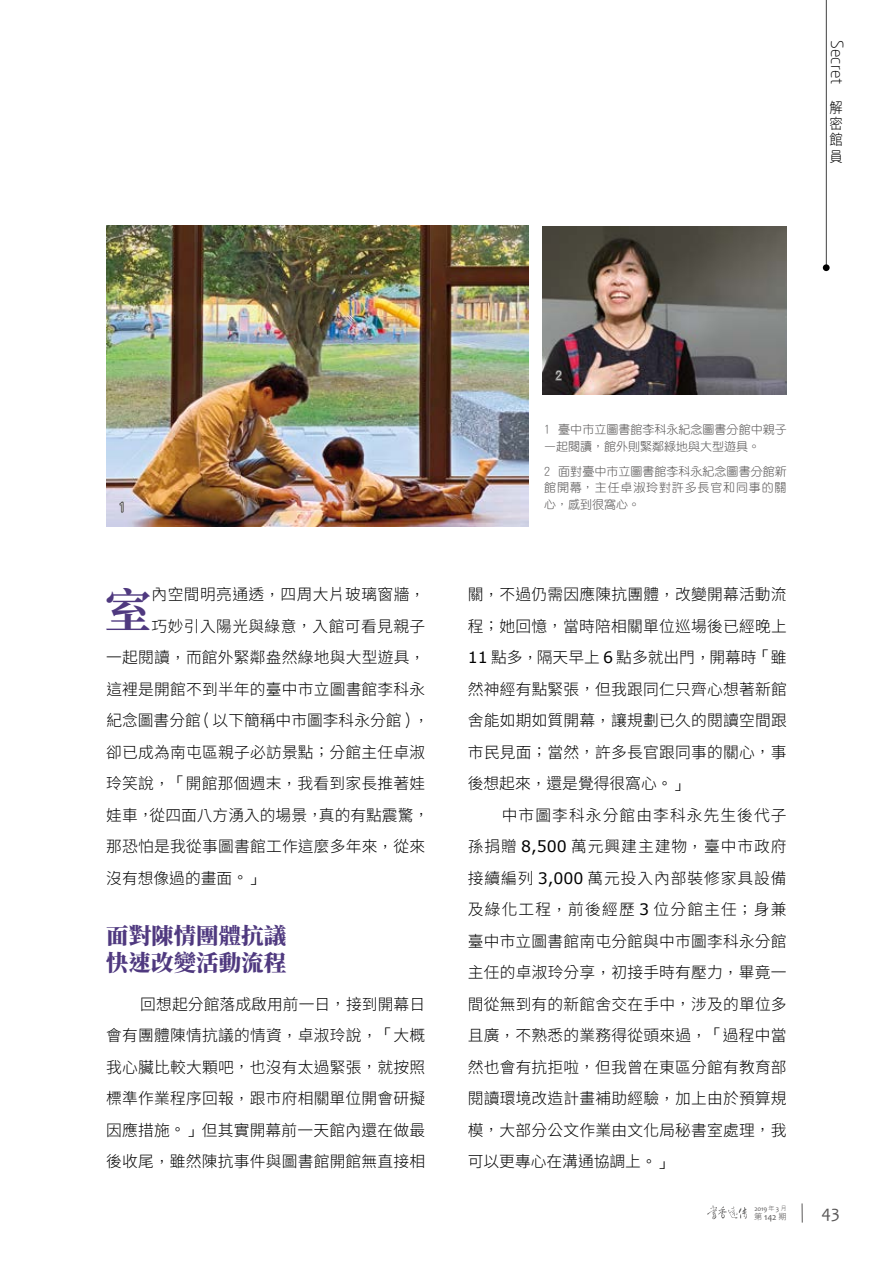
<style>
.page{position:relative;width:893px;height:1263px;background:#fff}
.page>*{position:absolute;margin:0;border:0;box-sizing:border-box;transform-origin:0 0}
.t1{font:700 47.25px "Source Han Serif TC";color:#4f397f}
.t2{font:800 22.5px/27px "Source Han Serif TC";color:#4f397f}
.t3{font:18px "Candara";color:#595757}
.t4{font:300 16.5px "Neo Sans";color:#000}
.t5{font:300 15.75px/31.5px "Noto Sans Hant";letter-spacing:.015em;color:#000;text-align:justify}
.t6{font:300 14.85px/16.4px "Gen Jyuu Gothic";color:#000;text-align:justify;scale:.9 1}
.t7{font:12px/16.5px "DF Yuan W3 WIN BF";color:#595757}
.t8{font:12px "DF Yuan W3 WIN BF";color:#fff}
.t9{font:9.45px "Candara";color:#595757}
.t10{font:6.9px "Candara";color:#595757}
.s1{font-family:"DF Li Hei W3 WIN BF";font-weight:400}
.s2{font-family:"Verdana";font-weight:400}
.s3{font-family:"DF Hei W3 WINP BF";font-size:6px}
.s4{font-family:"DF Hei W3 WINP BF";font-size:8.25px}
</style>
<div class="page">
<div style="left:823px;top:264px;width:7px;height:7px;background:#000;border-radius:3px"></div>
<svg style="left:802px;top:1203px;width:1px;height:19px"></svg>
<svg style="left:707px;top:1205px;width:40px;height:14px"></svg>
<img style="left:106px;top:225px;width:423px;height:301px">
<img style="left:543px;top:226px;width:244px;height:168px">
<svg style="left:118px;top:499px;width:7px;height:15px"></svg>
<svg style="left:554px;top:368px;width:9px;height:14px"></svg>
<p class="t4" style="left:844px;top:40px;width:46px;rotate:90deg">Secret</p>
<p class="t6" style="left:830px;top:99px;width:16px">解密館員</p>
<p class="t8" style="left:556px;top:370px;width:7px">2</p>
<p class="t7" style="left:544px;top:422px;width:244px">1 臺中市立圖書館李科永紀念圖書分館中親子一起閱讀，館外則緊鄰綠地與大型遊具。</p>
<p class="t7" style="left:544px;top:463px;width:244px">2 面對臺中市立圖書館李科永紀念圖書分館新館開幕，主任卓淑玲對許多長官和同事的關</p>
<p class="t8" style="left:119px;top:501px;width:7px">1</p>
<p class="t7" style="left:544px;top:496px;width:97px">心，感到很窩心。</p>
<h1 class="t1" style="left:104px;top:584px;width:49px">室</h1>
<p class="t5" style="left:152px;top:579px;width:275px">內空間明亮通透<span class="s1">，</span>四周大片玻璃窗牆<span class="s1">，</span></p>
<p class="t5" style="left:152px;top:610px;width:275px">巧妙引入陽光與綠意<span class="s1">，</span>入館可看見親子</p>
<p class="t5" style="left:106px;top:642px;width:320px">一起閱讀<span class="s1">，</span>而館外緊鄰盎然綠地與大型遊具<span class="s1">，</span></p>
<p class="t5" style="left:106px;top:673px;width:320px">這裡是開館不到半年的臺中市立圖書館李科永</p>
<p class="t5" style="left:106px;top:705px;width:324px">紀念圖書分館<span class="s1">（</span>以下簡稱中市圖李科永分館<span class="s1">），</span></p>
<p class="t5" style="left:106px;top:736px;width:320px">卻已成為南屯區親子必訪景點<span class="s1">；</span>分館主任卓淑</p>
<p class="t5" style="left:106px;top:768px;width:320px">玲笑說<span class="s1">，「</span>開館那個週末<span class="s1">，</span>我看到家長推著娃</p>
<p class="t5" style="left:106px;top:799px;width:324px">娃車<span class="s1">，</span>從四面八方湧入的場景<span class="s1">，</span>真的有點震驚<span class="s1">，</span></p>
<p class="t5" style="left:106px;top:831px;width:320px">那恐怕是我從事圖書館工作這麼多年來<span class="s1">，</span>從來</p>
<p class="t5" style="left:106px;top:862px;width:159px">沒有想像過的畫面<span class="s1">。」</span></p>
<h2 class="t2" style="left:106px;top:923px;width:181px">面對陳情團體抗議快速改變活動流程</h2>
<p class="t5" style="left:106px;top:988px;width:321px;text-indent:34px">回想起分館落成啟用前一日<span class="s1">，</span>接到開幕日會有團體陳情抗議的情資<span class="s1">，</span>卓淑玲說<span class="s1">，「</span>大概我心臟比較大顆吧<span class="s1">，</span>也沒有太過緊張<span class="s1">，</span>就按照標準作業程序回報<span class="s1">，</span>跟市府相關單位開會研擬因應措施<span class="s1">。」</span>但其實開幕前一天館內還在做最後收尾<span class="s1">，</span>雖然陳抗事件與圖書館開館無直接相</p>
<p class="t5" style="left:468px;top:579px;width:320px">關<span class="s1">，</span>不過仍需因應陳抗團體<span class="s1">，</span>改變開幕活動流程<span class="s1">；</span>她回憶<span class="s1">，</span>當時陪相關單位巡場後已經晚上<span class="s2">11</span> 點多<span class="s1">，</span>隔天早上 <span class="s2">6</span> 點多就出門<span class="s1">，</span>開幕時<span class="s1">「</span>雖然神經有點緊張<span class="s1">，</span>但我跟同仁只齊心想著新館舍能如期如質開幕<span class="s1">，</span>讓規劃已久的閱讀空間跟市民見面<span class="s1">；</span>當然<span class="s1">，</span>許多長官跟同事的關心<span class="s1">，</span>事後想起來<span class="s1">，</span>還是覺得很窩心<span class="s1">。」</span></p>
<p class="t5" style="left:468px;top:799px;width:320px;text-indent:34px">中市圖李科永分館由李科永先生後代子孫捐贈 <span class="s2">8,500</span> 萬元興建主建物<span class="s1">，</span>臺中市政府接續編列 <span class="s2">3,000</span> 萬元投入內部裝修家具設備及綠化工程<span class="s1">，</span>前後經歷 <span class="s2">3</span> 位分館主任<span class="s1">；</span>身兼臺中市立圖書館南屯分館與中市圖李科永分館主任的卓淑玲分享<span class="s1">，</span>初接手時有壓力<span class="s1">，</span>畢竟一間從無到有的新館舍交在手中<span class="s1">，</span>涉及的單位多且廣<span class="s1">，</span>不熟悉的業務得從頭來過<span class="s1">，「</span>過程中當然也會有抗拒啦<span class="s1">，</span>但我曾在東區分館有教育部閱讀環境改造計畫補助經驗<span class="s1">，</span>加上由於預算規模<span class="s1">，</span>大部分公文作業由文化局秘書室處理<span class="s1">，</span>我可以更專心在溝通協調上<span class="s1">。」</span></p>
<p class="t10" style="left:754px;top:1204px;width:34px">2019 <span class="s3">年</span> 3 <span class="s3">月</span></p>
<p class="t9" style="left:754px;top:1211px;width:34px"><span class="s4">第</span> 142 <span class="s4">期</span></p>
<p class="t3" style="left:821px;top:1201px;width:20px">43</p>
</div>
